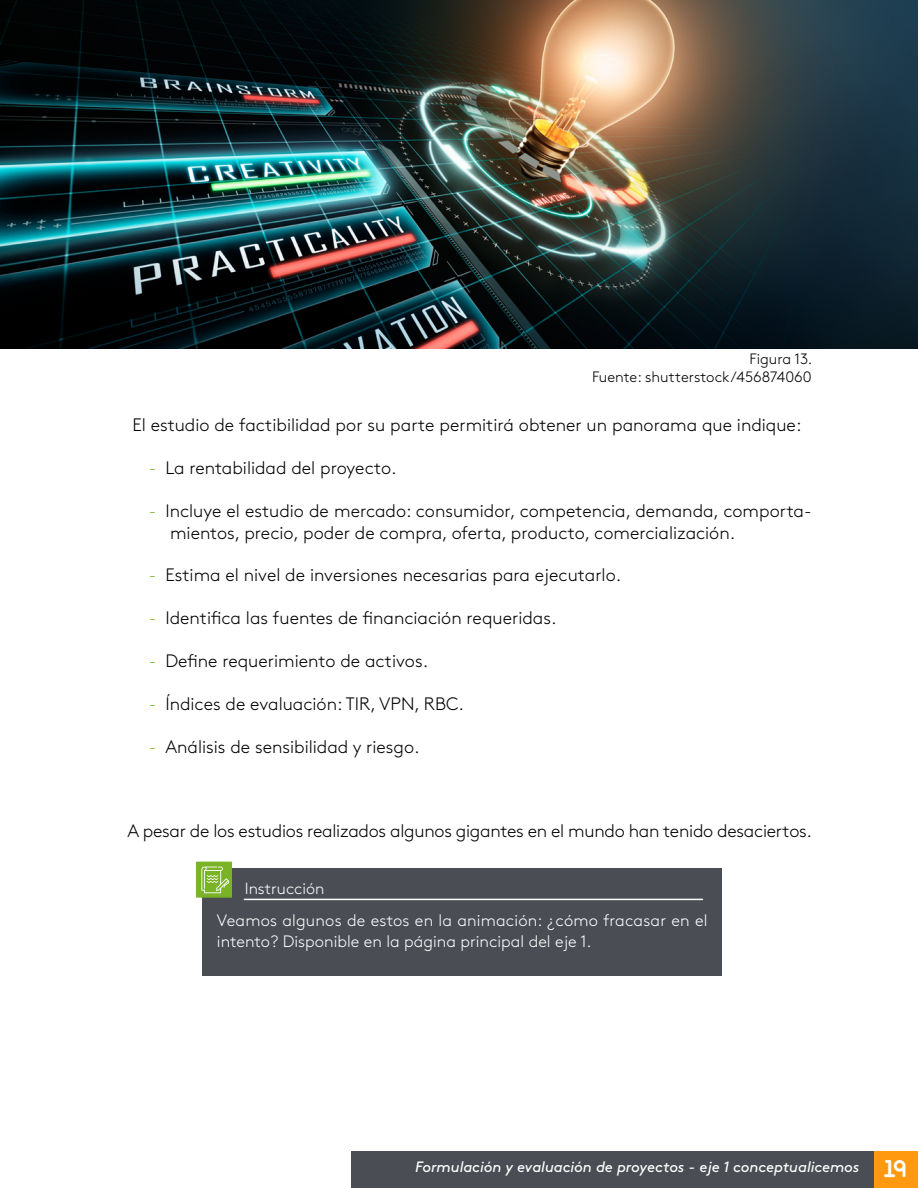
<style>
.page{position:relative;width:918px;height:1188px;background:#fff}
.page>*{position:absolute;margin:0;border:0;box-sizing:border-box;transform-origin:0 0}
.t1{font:300 18px/21.6px "Brown Std";color:#000}
.t2{font:300 16.5px/21px "Brown Std";letter-spacing:.01em;color:#fff}
.t3{font:300 16.2px "Brown Std";color:#fff}
.t4{font:italic 15px "Brown Std";letter-spacing:-.005em;color:#fff}
.t5{font:300 15px/18px "Brown Std";color:#000;text-align:right}
.s1{color:#7eb62d}
.s2{font-family:"Areandina Voz";font-style:normal;font-size:24px}
</style>
<div class="page">
<div style="left:873px;top:1151px;width:45px;height:37px;background:#ff990f"></div>
<div style="left:351px;top:1151px;width:522px;height:37px;background:#4a4d54"></div>
<img style="left:0;top:0;width:918px;height:349px">
<div style="left:202px;top:869px;width:520px;height:107px;background:#4a4d54"></div>
<hr style="left:244px;top:899px;width:458px;height:1px;background:#fff">
<svg style="left:196px;top:862px;width:36px;height:36px"></svg>
<svg style="left:201px;top:867px;width:28px;height:26px"></svg>
<p class="t5" style="left:592px;top:350px;width:221px">Figura 13.<br>Fuente: shutterstock/456874060</p>
<p class="t1" style="left:132px;top:415px;width:671px">El estudio de factibilidad por su parte permitirá obtener un panorama que indique:</p>
<p class="t1" style="left:149px;top:457px;width:246px"><span class="s1">-</span> La rentabilidad del proyecto.</p>
<p class="t1" style="left:170px;top:500px;width:643px;text-indent:-21px"><span class="s1">-</span> Incluye el estudio de mercado: consumidor, competencia, demanda, comporta&shy;mientos, precio, poder de compra, oferta, producto, comercialización.</p>
<p class="t1" style="left:149px;top:565px;width:470px"><span class="s1">-</span> Estima el nivel de inversiones necesarias para ejecutarlo.</p>
<p class="t1" style="left:149px;top:608px;width:406px"><span class="s1">-</span> Identifica las fuentes de financiación requeridas.</p>
<p class="t1" style="left:149px;top:650px;width:277px"><span class="s1">-</span> Define requerimiento de activos.</p>
<p class="t1" style="left:149px;top:693px;width:313px"><span class="s1">-</span> Índices de evaluación: TIR, VPN, RBC.</p>
<p class="t1" style="left:149px;top:736px;width:269px"><span class="s1">-</span> Análisis de sensibilidad y riesgo.</p>
<p class="t1" style="left:128px;top:820px;width:682px">A pesar de los estudios realizados algunos gigantes en el mundo han tenido desaciertos.</p>
<p class="t3" style="left:245px;top:879px;width:81px">Instrucción</p>
<p class="t2" style="left:217px;top:910px;width:492px">Veamos algunos de estos en la animación: ¿cómo fracasar en el intento? Disponible en la página principal del eje 1.</p>
<p class="t4" style="left:415px;top:1158px;width:493px">Formulación y evaluación de proyectos - eje 1 conceptualicemos <span class="s2">19</span></p>
</div>
